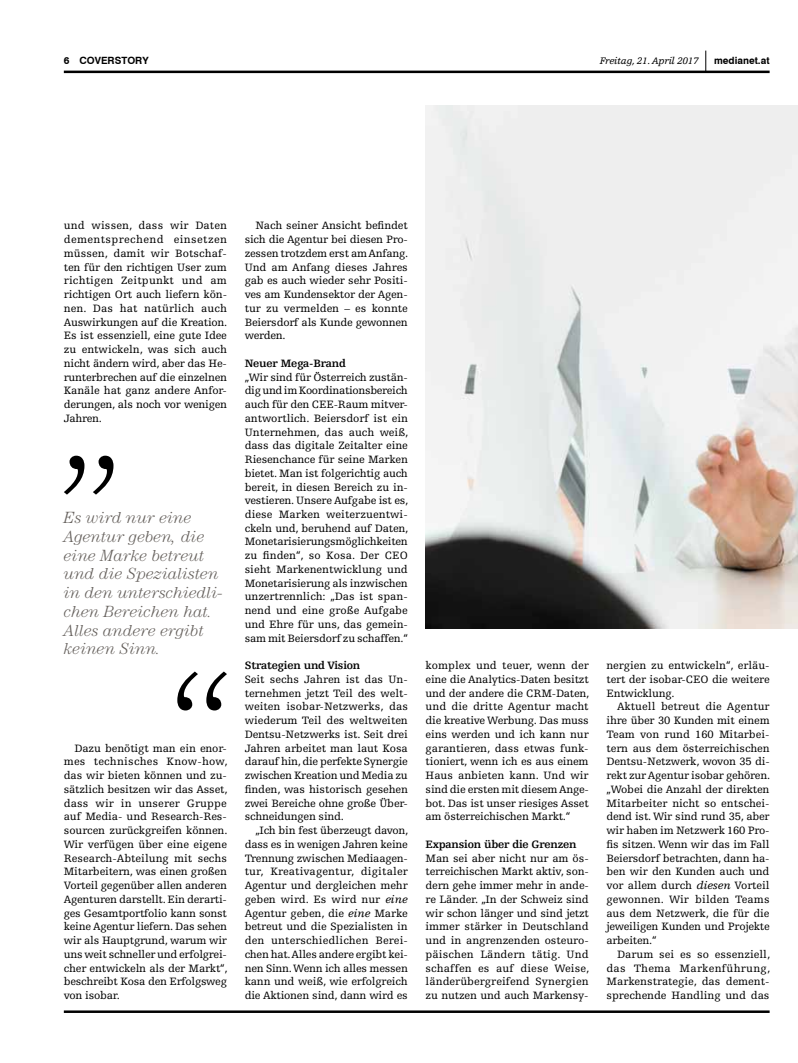
<style>
.page{position:relative;width:798px;height:1063px;background:#fff}
.page>*{position:absolute;margin:0;border:0;box-sizing:border-box;transform-origin:0 0}
.t1{font:italic 300 16.25px/18.8px "Century Std";color:#65605c}
.t2{font:11.25px/13.8px "Egyptienne FLT Std";letter-spacing:-.015em;color:#000;text-align:justify}
.t3{font:700 11.25px "Egyptienne FLT Std";letter-spacing:-.02em;color:#000}
.t4{font:700 10px "Swiss 721 BT";color:#000}
.t5{font:italic 10px "Egyptienne FLT Std";letter-spacing:-.02em;color:#000}
.s1{font-style:italic}
</style>
<div class="page">
<svg style="left:705px;top:51px;width:1px;height:20px"></svg>
<hr style="left:64px;top:71px;width:705px;height:2px;background:#000">
<hr style="left:64px;top:1010px;width:705px;height:3px;background:#000">
<svg style="left:64px;top:456px;width:49px;height:39px"></svg>
<svg style="left:177px;top:672px;width:50px;height:39px"></svg>
<img style="left:425px;top:106px;width:372px;height:522px">
<p class="t4" style="left:64px;top:55px;width:86px">6 COVERSTORY</p>
<p class="t5" style="left:599px;top:56px;width:100px">Freitag, 21. April 2017</p>
<p class="t4" style="left:713px;top:55px;width:57px">MEDIANET.AT</p>
<p class="t2" style="left:64px;top:219px;width:165px">und wissen, dass wir Daten dementsprechend einsetzen müssen, damit wir Botschaf&shy;ten für den richtigen User zum richtigen Zeitpunkt und am richtigen Ort auch liefern kön&shy;nen. Das hat natürlich auch Auswirkungen auf die Kreation.<br>Es ist essenziell, eine gute Idee zu entwickeln, was sich auch nicht ändern wird, aber das He&shy;runterbrechen auf die einzelnen Kanäle hat ganz andere Anfor&shy;derungen, als noch vor wenigen Jahren.</p>
<h1 class="t1" style="left:64px;top:508px;width:160px">Es wird nur eine<br>Agentur geben, die eine Marke betreut und die Spezialisten in den unterschiedli&shy;chen Bereichen hat.<br>Alles andere ergibt keinen Sinn.</h1>
<p class="t2" style="left:64px;top:741px;width:165px;text-indent:11px">Dazu benötigt man ein enor&shy;mes technisches Know-how, das wir bieten können und zu&shy;sätzlich besitzen wir das Asset, dass wir in unserer Gruppe auf Media- und Research-Res&shy;sourcen zurückgreifen können.<br>Wir verfügen über eine eigene Research-Abteilung mit sechs Mitarbeitern, was einen großen Vorteil gegenüber allen anderen Agenturen darstellt. Ein derarti&shy;ges Gesamtportfolio kann sonst keine Agentur liefern. Das sehen wir als Hauptgrund, warum wir uns weit schneller und erfolgrei&shy;cher entwickeln als der Markt“, beschreibt Kosa den Erfolgsweg von isobar.</p>
<p class="t2" style="left:244px;top:219px;width:165px;text-indent:11px">Nach seiner Ansicht befindet sich die Agentur bei diesen Pro&shy;zessen trotzdem erst am Anfang.<br>Und am Anfang dieses Jahres gab es auch wieder sehr Positi&shy;ves am Kundensektor der Agen&shy;tur zu vermelden – es konnte Beiersdorf als Kunde gewonnen werden.</p>
<p class="t3" style="left:244px;top:357px;width:103px">Neuer Mega-Brand</p>
<p class="t2" style="left:244px;top:370px;width:165px">„Wir sind für Österreich zustän&shy;dig und im Koordinationsbereich auch für den CEE-Raum mitver&shy;antwortlich. Beiersdorf ist ein Unternehmen, das auch weiß, dass das digitale Zeitalter eine Riesenchance für seine Marken bietet. Man ist folgerichtig auch bereit, in diesen Bereich zu in&shy;vestieren. Unsere Aufgabe ist es, diese Marken weiterzuentwi&shy;ckeln und, beruhend auf Daten, Monetarisierungsmöglichkeiten zu finden“, so Kosa. Der CEO sieht Markenentwicklung und Monetarisierung als inzwischen unzertrennlich: „Das ist span&shy;nend und eine große Aufgabe und Ehre für uns, das gemein&shy;sam mit Beiersdorf zu schaffen.“</p>
<p class="t3" style="left:244px;top:659px;width:117px">Strategien und Vision</p>
<p class="t2" style="left:244px;top:673px;width:165px">Seit sechs Jahren ist das Un&shy;ternehmen jetzt Teil des welt&shy;weiten isobar-Netzwerks, das wiederum Teil des weltweiten Dentsu-Netzwerks ist. Seit drei Jahren arbeitet man laut Kosa darauf hin, die perfekte Synergie zwischen Kreation und Media zu finden, was historisch gesehen zwei Bereiche ohne große Über&shy;schneidungen sind.</p>
<p class="t2" style="left:244px;top:824px;width:165px;text-indent:11px">„Ich bin fest überzeugt davon, dass es in wenigen Jahren keine Trennung zwischen Mediaagen&shy;tur, Kreativagentur, digitaler Agentur und dergleichen mehr geben wird. Es wird nur <span class="s1">eine </span>Agentur geben, die <span class="s1">eine</span> Marke betreut und die Spezialisten in den unterschiedlichen Berei&shy;chen hat. Alles andere ergibt kei&shy;nen Sinn. Wenn ich alles messen kann und weiß, wie erfolgreich die Aktionen sind, dann wird es</p>
<p class="t2" style="left:425px;top:659px;width:165px">komplex und teuer, wenn der eine die Analytics-Daten besitzt und der andere die CRM-Daten, und die dritte Agentur macht die kreative Werbung. Das muss eins werden und ich kann nur garantieren, dass etwas funk&shy;tioniert, wenn ich es aus einem Haus anbieten kann. Und wir sind die ersten mit diesem Ange&shy;bot. Das ist unser riesiges Asset am österreichischen Markt.“</p>
<p class="t3" style="left:425px;top:838px;width:152px">Expansion über die Grenzen</p>
<p class="t2" style="left:425px;top:851px;width:165px">Man sei aber nicht nur am ös&shy;terreichischen Markt aktiv, son&shy;dern gehe immer mehr in ande&shy;re Länder. „In der Schweiz sind wir schon länger und sind jetzt immer stärker in Deutschland und in angrenzenden osteuro&shy;päischen Ländern tätig. Und schaffen es auf diese Weise, länderübergreifend Synergien zu nutzen und auch Markensy-</p>
<p class="t2" style="left:606px;top:659px;width:165px">nergien zu entwickeln“, erläu&shy;tert der isobar-CEO die weitere Entwicklung.</p>
<p class="t2" style="left:606px;top:700px;width:165px;text-indent:11px">Aktuell betreut die Agentur ihre über 30 Kunden mit einem Team von rund 160 Mitarbei&shy;tern aus dem österreichischen Dentsu-Netzwerk, wovon 35 di&shy;rekt zur Agentur isobar gehören. „Wobei die Anzahl der direkten Mitarbeiter nicht so entschei&shy;dend ist. Wir sind rund 35, aber wir haben im Netzwerk 160 Pro&shy;fis sitzen. Wenn wir das im Fall Beiersdorf betrachten, dann ha&shy;ben wir den Kunden auch und vor allem durch <span class="s1">diesen</span> Vorteil gewonnen. Wir bilden Teams aus dem Netzwerk, die für die jeweiligen Kunden und Projekte arbeiten.“</p>
<p class="t2" style="left:606px;top:948px;width:165px;text-indent:11px">Darum sei es so essenziell, das Thema Markenführung, Markenstrategie, das dement&shy;sprechende Handling und das</p>
</div>
